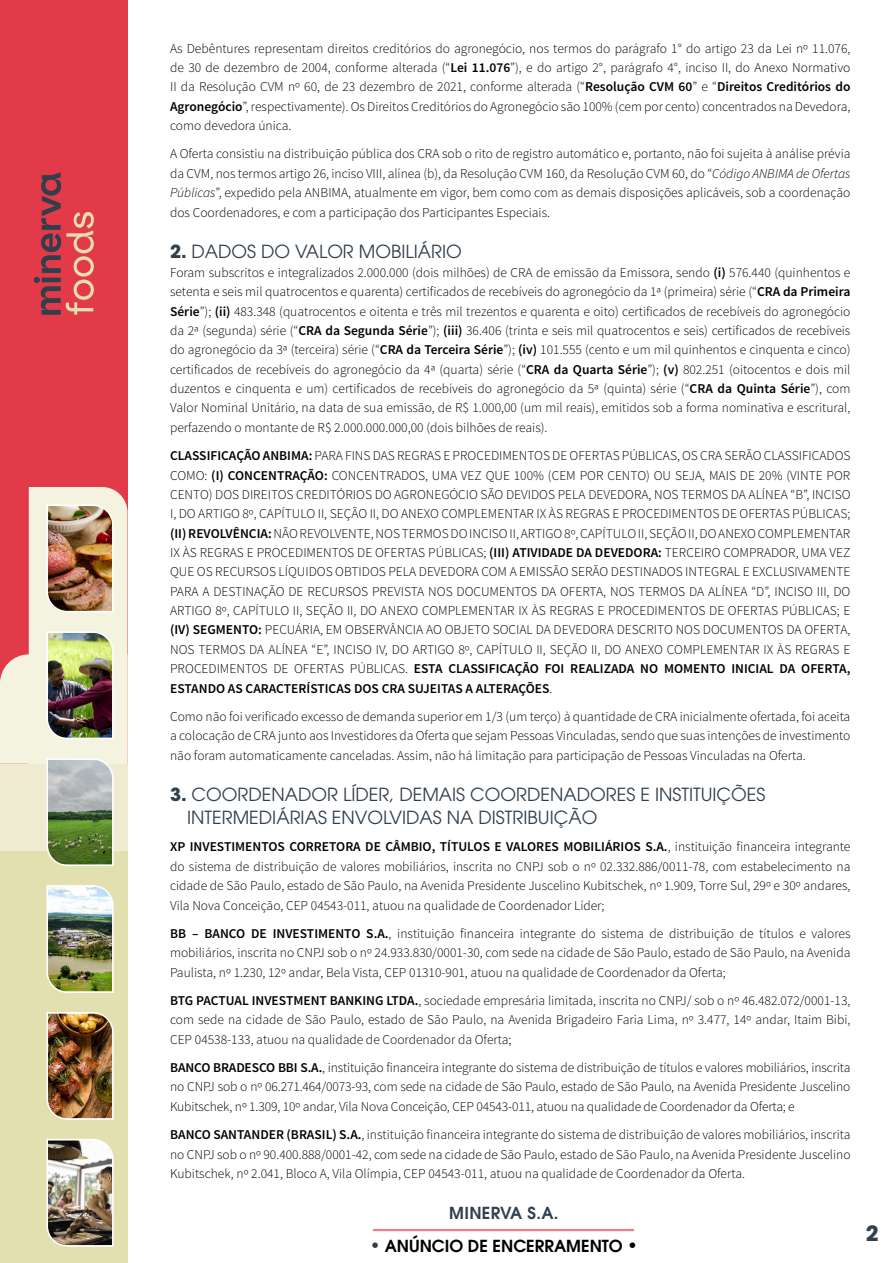
<style>
.page{position:relative;width:893px;height:1263px;background:#fff}
.page>*{position:absolute;margin:0;border:0;box-sizing:border-box;transform-origin:0 0}
.t1{font:700 21px "ITC Avant Garde Pro";color:#32404d}
.t2{font:18px/23px "ITC Avant Garde Pro";color:#32404d}
.t3{font:600 16.5px "ITC Avant Garde Pro";color:#000}
.t4{font:600 16.5px "ITC Avant Garde Pro";letter-spacing:.02em;color:#32404d}
.t5{font:300 13.5px/19.4px "Source Sans Pro";color:#000;text-align:justify}
.s1{font-weight:600}
.s2{font-style:italic}
.s3{font-weight:700}
.s4{font-size:18px;color:#32404d}
.s5{font-size:18px}
</style>
<div class="page">
<div style="left:0;top:0;width:128px;height:1263px;background:#e33a49"></div>
<div style="left:0;top:778px;width:128px;height:485px;background:#e3e0b0"></div>
<svg style="left:34px;top:172px;width:60px;height:143px"></svg>
<img style="left:0;top:487px;width:128px;height:380px">
<img style="left:46px;top:885px;width:68px;height:108px">
<img style="left:46px;top:1012px;width:68px;height:108px">
<img style="left:46px;top:1138px;width:68px;height:109px">
<hr style="left:373px;top:1229px;width:261px;height:2px;background:#e33a49">
<p class="t5" style="left:170px;top:39px;width:682px">As Debêntures representam direitos creditórios do agronegócio, nos termos do parágrafo 1° do artigo 23 da Lei nº 11.076, de 30 de dezembro de 2004, conforme alterada (“<span class="s1">Lei 11.076</span>”), e do artigo 2°, parágrafo 4°, inciso II, do Anexo Normativo II da Resolução CVM nº 60, de 23 dezembro de 2021, conforme alterada (“<span class="s1">Resolução CVM 60</span>” e “<span class="s1">Direitos Creditórios do Agronegócio</span>”, respectivamente). Os Direitos Creditórios do Agronegócio são 100% (cem por cento) concentrados na Devedora, como devedora única.</p>
<p class="t5" style="left:170px;top:144px;width:682px">A Oferta consistiu na distribuição pública dos CRA sob o rito de registro automático e, portanto, não foi sujeita à análise prévia da CVM, nos termos artigo 26, inciso VIII, alínea (b), da Resolução CVM 160, da Resolução CVM 60, do “<span class="s2">Código ANBIMA de Ofertas Públicas</span>”, expedido pela ANBIMA, atualmente em vigor, bem como com as demais disposições aplicáveis, sob a coordenação dos Coordenadores, e com a participação dos Participantes Especiais.</p>
<h2 class="t2" style="left:170px;top:239px;width:293px"><span class="s3">2.</span> DADOS DO VALOR MOBILIÁRIO</h2>
<p class="t5" style="left:170px;top:263px;width:682px">Foram subscritos e integralizados 2.000.000 (dois milhões) de CRA de emissão da Emissora, sendo <span class="s1">(i)</span> 576.440 (quinhentos e setenta e seis mil quatrocentos e quarenta) certificados de recebíveis do agronegócio da 1ª (primeira) série (“<span class="s1">CRA da Primeira Série</span>”); <span class="s1">(ii)</span> 483.348 (quatrocentos e oitenta e três mil trezentos e quarenta e oito) certificados de recebíveis do agronegócio da 2ª (segunda) série (“<span class="s1">CRA da Segunda Série</span>”); <span class="s1">(iii)</span> 36.406 (trinta e seis mil quatrocentos e seis) certificados de recebíveis do agronegócio da 3ª (terceira) série (“<span class="s1">CRA da Terceira Série</span>”); <span class="s1">(iv)</span> 101.555 (cento e um mil quinhentos e cinquenta e cinco) certificados de recebíveis do agronegócio da 4ª (quarta) série (“<span class="s1">CRA da Quarta Série</span>”); <span class="s1">(v)</span> 802.251 (oitocentos e dois mil duzentos e cinquenta e um) certificados de recebíveis do agronegócio da 5ª (quinta) série (“<span class="s1">CRA da Quinta Série</span>”), com Valor Nominal Unitário, na data de sua emissão, de R$ 1.000,00 (um mil reais), emitidos sob a forma nominativa e escritural, perfazendo o montante de R$ 2.000.000.000,00 (dois bilhões de reais).</p>
<p class="t5" style="left:170px;top:446px;width:682px"><span class="s1">CLASSIFICAÇÃO ANBIMA:</span> PARA FINS DAS REGRAS E PROCEDIMENTOS DE OFERTAS PÚBLICAS, OS CRA SERÃO CLASSIFICADOS COMO: <span class="s1">(I) CONCENTRAÇÃO:</span> CONCENTRADOS, UMA VEZ QUE 100% (CEM POR CENTO) OU SEJA, MAIS DE 20% (VINTE POR CENTO) DOS DIREITOS CREDITÓRIOS DO AGRONEGÓCIO SÃO DEVIDOS PELA DEVEDORA, NOS TERMOS DA ALÍNEA “B”, INCISO I, DO ARTIGO 8º, CAPÍTULO II, SEÇÃO II, DO ANEXO COMPLEMENTAR IX ÀS REGRAS E PROCEDIMENTOS DE OFERTAS PÚBLICAS; <span class="s1">(II) REVOLVÊNCIA:</span> NÃO REVOLVENTE, NOS TERMOS DO INCISO II, ARTIGO 8º, CAPÍTULO II, SEÇÃO II, DO ANEXO COMPLEMENTAR IX ÀS REGRAS E PROCEDIMENTOS DE OFERTAS PÚBLICAS; <span class="s1">(III) ATIVIDADE DA DEVEDORA:</span> TERCEIRO COMPRADOR, UMA VEZ QUE OS RECURSOS LÍQUIDOS OBTIDOS PELA DEVEDORA COM A EMISSÃO SERÃO DESTINADOS INTEGRAL E EXCLUSIVAMENTE PARA A DESTINAÇÃO DE RECURSOS PREVISTA NOS DOCUMENTOS DA OFERTA, NOS TERMOS DA ALÍNEA “D”, INCISO III, DO ARTIGO 8º, CAPÍTULO II, SEÇÃO II, DO ANEXO COMPLEMENTAR IX ÀS REGRAS E PROCEDIMENTOS DE OFERTAS PÚBLICAS; E <span class="s1">(IV) SEGMENTO:</span> PECUÁRIA, EM OBSERVÂNCIA AO OBJETO SOCIAL DA DEVEDORA DESCRITO NOS DOCUMENTOS DA OFERTA, NOS TERMOS DA ALÍNEA “E”, INCISO IV, DO ARTIGO 8º, CAPÍTULO II, SEÇÃO II, DO ANEXO COMPLEMENTAR IX ÀS REGRAS E PROCEDIMENTOS DE OFERTAS PÚBLICAS. <span class="s1">ESTA CLASSIFICAÇÃO FOI REALIZADA NO MOMENTO INICIAL DA OFERTA, ESTANDO AS CARACTERÍSTICAS DOS CRA SUJEITAS A ALTERAÇÕES</span>.</p>
<p class="t5" style="left:170px;top:707px;width:682px">Como não foi verificado excesso de demanda superior em 1/3 (um terço) à quantidade de CRA inicialmente ofertada, foi aceita a colocação de CRA junto aos Investidores da Oferta que sejam Pessoas Vinculadas, sendo que suas intenções de investimento não foram automaticamente canceladas. Assim, não há limitação para participação de Pessoas Vinculadas na Oferta.</p>
<h2 class="t2" style="left:187px;top:782px;width:580px;text-indent:-17px"><span class="s3">3.</span> COORDENADOR LÍDER, DEMAIS COORDENADORES E INSTITUIÇÕES<br>INTERMEDIÁRIAS ENVOLVIDAS NA DISTRIBUIÇÃO</h2>
<p class="t5" style="left:170px;top:837px;width:682px"><span class="s1">XP INVESTIMENTOS CORRETORA DE CÂMBIO, TÍTULOS E VALORES MOBILIÁRIOS S.A.</span>, instituição financeira integrante do sistema de distribuição de valores mobiliários, inscrita no CNPJ sob o nº 02.332.886/0011-78, com estabelecimento na cidade de São Paulo, estado de São Paulo, na Avenida Presidente Juscelino Kubitschek, nº 1.909, Torre Sul, 29º e 30º andares, Vila Nova Conceição, CEP 04543-011, atuou na qualidade de Coordenador Líder;</p>
<p class="t5" style="left:170px;top:924px;width:682px"><span class="s1">BB – BANCO DE INVESTIMENTO S.A.</span>, instituição financeira integrante do sistema de distribuição de títulos e valores mobiliários, inscrita no CNPJ sob o nº 24.933.830/0001-30, com sede na cidade de São Paulo, estado de São Paulo, na Avenida Paulista, nº 1.230, 12º andar, Bela Vista, CEP 01310-901, atuou na qualidade de Coordenador da Oferta;</p>
<p class="t5" style="left:170px;top:991px;width:682px"><span class="s1">BTG PACTUAL INVESTMENT BANKING LTDA.</span>, sociedade empresária limitada, inscrita no CNPJ/ sob o nº 46.482.072/0001-13, com sede na cidade de São Paulo, estado de São Paulo, na Avenida Brigadeiro Faria Lima, nº 3.477, 14º andar, Itaim Bibi, CEP 04538-133, atuou na qualidade de Coordenador da Oferta;</p>
<p class="t5" style="left:170px;top:1058px;width:682px"><span class="s1">BANCO BRADESCO BBI S.A.</span>, instituição financeira integrante do sistema de distribuição de títulos e valores mobiliários, inscrita no CNPJ sob o nº 06.271.464/0073-93, com sede na cidade de São Paulo, estado de São Paulo, na Avenida Presidente Juscelino Kubitschek, nº 1.309, 10º andar, Vila Nova Conceição, CEP 04543-011, atuou na qualidade de Coordenador da Oferta; e</p>
<p class="t5" style="left:170px;top:1125px;width:682px"><span class="s1">BANCO SANTANDER (BRASIL) S.A.</span>, instituição financeira integrante do sistema de distribuição de valores mobiliários, inscrita no CNPJ sob o nº 90.400.888/0001-42, com sede na cidade de São Paulo, estado de São Paulo, na Avenida Presidente Juscelino Kubitschek, nº 2.041, Bloco A, Vila Olímpia, CEP 04543-011, atuou na qualidade de Coordenador da Oferta.</p>
<p class="t4" style="left:449px;top:1202px;width:111px">MINERVA S.A.</p>
<p class="t3" style="left:370px;top:1235px;width:270px"><span class="s4">•</span> ANÚNCIO DE ENCERRAMENTO <span class="s5">•</span></p>
<h1 class="t1" style="left:866px;top:1219px;width:14px">2</h1>
</div>
